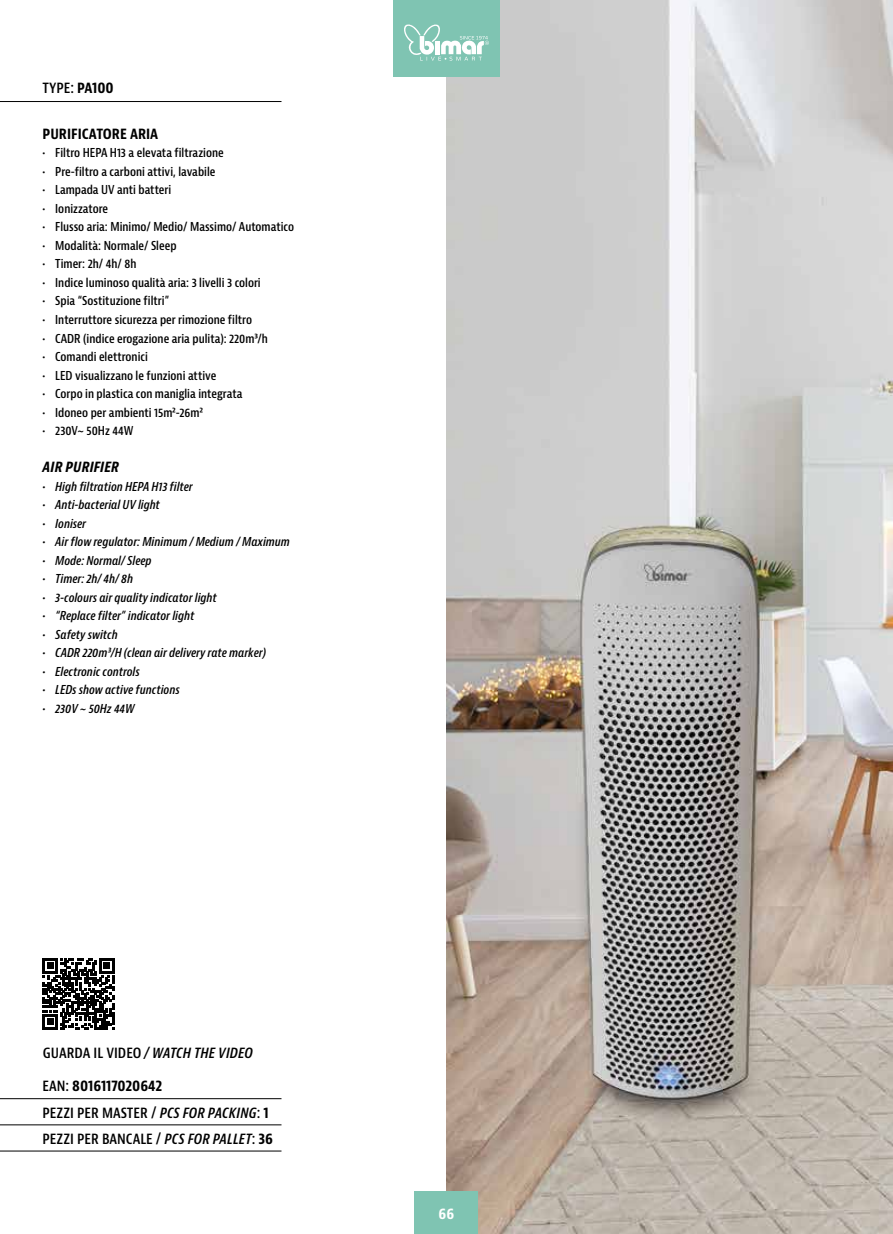
<style>
.page{position:relative;width:893px;height:1234px;background:#fff}
.page>*{position:absolute;margin:0;border:0;box-sizing:border-box;transform-origin:0 0}
.t1{font:600 condensed 15px/26.7px "Bernina Sans";color:#000}
.t2{font:italic 600 condensed 15px "Bernina Sans";letter-spacing:.01em;color:#000}
.t3{font:700 condensed 15px "Bernina Sans";color:#000}
.t4{font:italic 700 condensed 15px "Bernina Sans";letter-spacing:.01em;color:#000}
.t5{font:700 condensed 15px "Bernina Sans";color:#fff}
.t6{font:600 condensed 12px "Bernina Sans";color:#000}
.t7{font:italic 600 condensed 12px "Bernina Sans";color:#000}
.s1{font-weight:700}
.s2{font-style:normal}
.s3{font-style:italic}
</style>
<div class="page">
<hr style="left:0;top:101px;width:281px;height:1px;background:#000">
<hr style="left:0;top:1124px;width:281px;height:1px;background:#000">
<hr style="left:0;top:1098px;width:281px;height:1px;background:#000">
<hr style="left:0;top:1150px;width:281px;height:1px;background:#000">
<img style="left:446px;top:0;width:447px;height:1233px">
<svg style="left:43px;top:958px;width:71px;height:71px"></svg>
<div style="left:393px;top:0;width:107px;height:76px;background:#7fc4b2"></div>
<div style="left:415px;top:1191px;width:63px;height:42px;background:#7fc4b2"></div>
<svg style="left:404px;top:24px;width:85px;height:37px"></svg>
<p class="t1" style="left:43px;top:75px;width:73px">TYPE: <span class="s1">PA100</span></p>
<p class="t3" style="left:43px;top:124px;width:117px">PURIFICATORE ARIA</p>
<p class="t6" style="left:43px;top:146px;width:183px">• Filtro HEPA H13 a elevata filtrazione</p>
<p class="t6" style="left:43px;top:164px;width:174px">• Pre-filtro a carboni attivi, lavabile</p>
<p class="t6" style="left:43px;top:183px;width:130px">• Lampada UV anti batteri</p>
<p class="t6" style="left:43px;top:201px;width:67px">• Ionizzatore</p>
<p class="t6" style="left:43px;top:220px;width:253px">• Flusso aria: Minimo/ Medio/ Massimo/ Automatico</p>
<p class="t6" style="left:43px;top:238px;width:136px">• Modalità: Normale/ Sleep</p>
<p class="t6" style="left:43px;top:257px;width:95px">• Timer: 2h/ 4h/ 8h</p>
<p class="t6" style="left:43px;top:275px;width:220px">• Indice luminoso qualità aria: 3 livelli 3 colori</p>
<p class="t6" style="left:43px;top:294px;width:128px">• Spia “Sostituzione filtri”</p>
<p class="t6" style="left:43px;top:312px;width:211px">• Interruttore sicurezza per rimozione filtro</p>
<p class="t6" style="left:43px;top:331px;width:227px">• CADR (indice erogazione aria pulita): 220m³/h</p>
<p class="t6" style="left:43px;top:349px;width:107px">• Comandi elettronici</p>
<p class="t6" style="left:43px;top:368px;width:175px">• LED visualizzano le funzioni attive</p>
<p class="t6" style="left:43px;top:386px;width:201px">• Corpo in plastica con maniglia integrata</p>
<p class="t6" style="left:43px;top:405px;width:162px">• Idoneo per ambienti 15m²-26m²</p>
<p class="t6" style="left:43px;top:423px;width:93px">• 230V~ 50Hz 44W</p>
<p class="t4" style="left:43px;top:457px;width:78px">AIR PURIFIER</p>
<p class="t7" style="left:43px;top:479px;width:152px">• High filtration HEPA H13 filter</p>
<p class="t7" style="left:43px;top:497px;width:119px">• Anti-bacterial UV light</p>
<p class="t7" style="left:43px;top:516px;width:45px">• Ioniser</p>
<p class="t7" style="left:43px;top:534px;width:249px">• Air flow regulator: Minimum / Medium / Maximum</p>
<p class="t7" style="left:43px;top:553px;width:110px">• Mode: Normal/ Sleep</p>
<p class="t7" style="left:43px;top:571px;width:92px">• Timer: 2h/ 4h/ 8h</p>
<p class="t7" style="left:43px;top:590px;width:176px">• 3-colours air quality indicator light</p>
<p class="t7" style="left:43px;top:608px;width:153px">• “Replace filter” indicator light</p>
<p class="t7" style="left:43px;top:627px;width:77px">• Safety switch</p>
<p class="t7" style="left:43px;top:645px;width:225px">• CADR 220m³/H (clean air delivery rate marker)</p>
<p class="t7" style="left:43px;top:664px;width:99px">• Electronic controls</p>
<p class="t7" style="left:43px;top:682px;width:139px">• LEDs show active functions</p>
<p class="t7" style="left:43px;top:701px;width:93px">• 230V ~ 50Hz 44W</p>
<p class="t2" style="left:43px;top:1043px;width:211px"><span class="s2">GUARDA IL VIDEO</span> / WATCH THE VIDEO</p>
<p class="t1" style="left:43px;top:1072px;width:232px">EAN: <span class="s1">8016117020642<br></span>PEZZI PER MASTER / <span class="s3">PCS FOR PACKING</span>: <span class="s1">1<br></span>PEZZI PER BANCALE / <span class="s3">PCS FOR PALLET</span>: <span class="s1">36</span></p>
<p class="t5" style="left:439px;top:1203px;width:17px">66</p>
</div>
